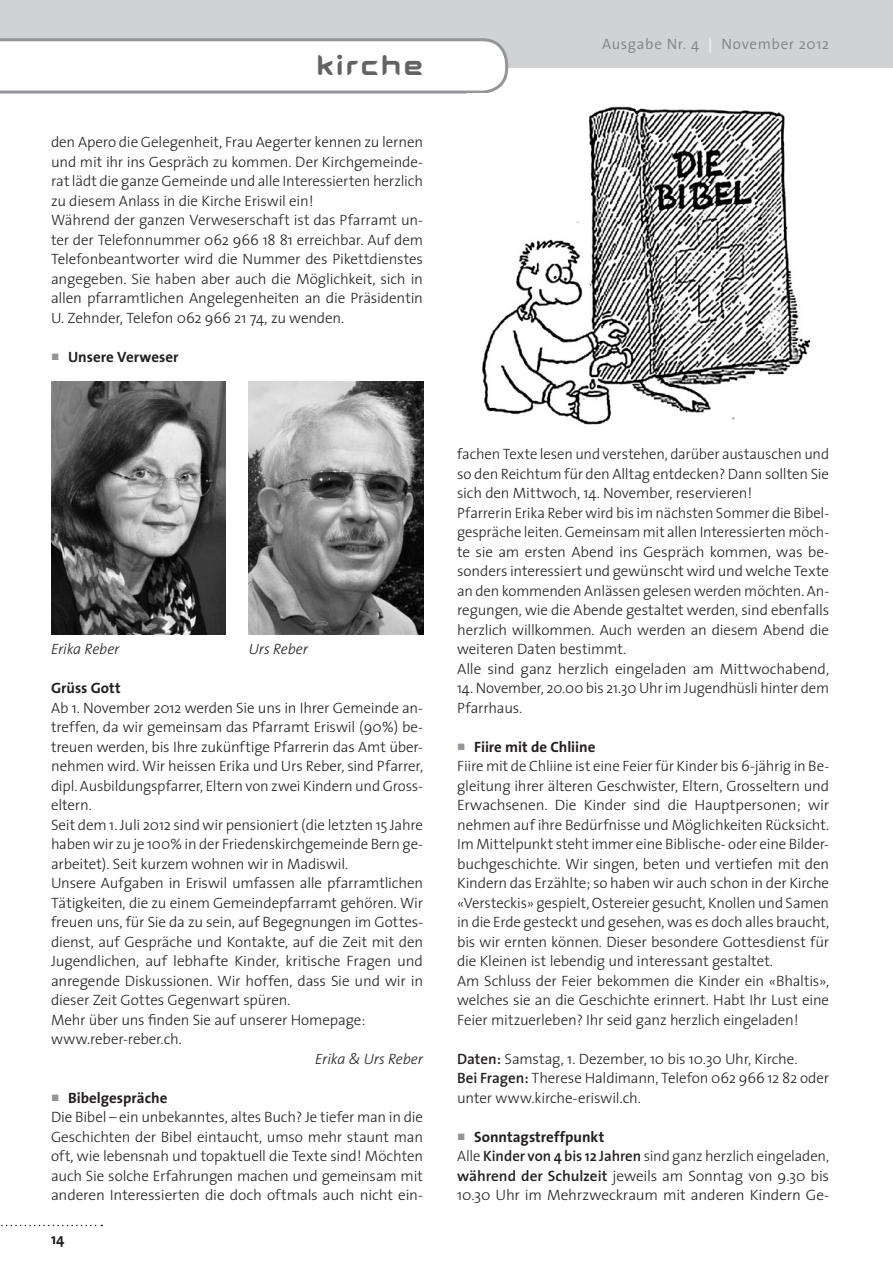
<style>
.page{position:relative;width:893px;height:1263px;background:#fff}
.page>*{position:absolute;margin:0;border:0;box-sizing:border-box;transform-origin:0 0}
.t1{font:30px "Aura";letter-spacing:.08em;color:#636366}
.t2{font:300 15px/19.5px "The Sans";letter-spacing:-.01em;color:#231f20}
.t3{font:700 15px "The Sans";color:#231f20}
.t4{font:italic 300 15px "The Sans";letter-spacing:-.01em;color:#231f20}
.t5{font:300 15px "The Sans";letter-spacing:.04em;color:#808285}
.s1{color:#fff}
.s2{font-weight:600}
.s3{font-weight:700}
</style>
<div class="page">
<div style="left:0;top:0;width:893px;height:68px;background:#d1d2d4"></div>
<svg style="left:0;top:38px;width:508px;height:56px"></svg>
<svg style="left:1px;top:1225px;width:101px;height:1px"></svg>
<img style="left:51px;top:381px;width:174px;height:254px">
<img style="left:249px;top:381px;width:174px;height:254px">
<img style="left:482px;top:106px;width:329px;height:319px">
<h1 class="t1" style="left:316px;top:54px;width:108px">kirche</h1>
<p class="t2" style="left:51px;top:132px;width:374px">den Apero die Gelegenheit, Frau Aegerter kennen zu lernen und mit ihr ins Gespräch zu kommen. Der Kirchgemeinde&shy;rat lädt die ganze Gemeinde und alle Interessierten herzlich zu diesem Anlass in die Kirche Eriswil ein!<br>Während der ganzen Verweserschaft ist das Pfarramt un&shy;ter der Telefonnummer 062 966 18 81 erreichbar. Auf dem Telefonbeantworter wird die Nummer des Pikettdienstes angegeben. Sie haben aber auch die Möglichkeit, sich in allen pfarramtlichen Angelegenheiten an die Präsidentin U. Zehnder, Telefon 062 966 21 74, zu wenden.</p>
<p class="t3" style="left:68px;top:344px;width:112px">Unsere Verweser</p>
<p class="t5" style="left:602px;top:32px;width:229px">Ausgabe Nr. 4 <span class="s1">|</span> November 2012</p>
<p class="t4" style="left:51px;top:637px;width:70px">Erika Reber</p>
<p class="t4" style="left:249px;top:637px;width:61px">Urs Reber</p>
<p class="t3" style="left:51px;top:675px;width:71px">Grüss Gott</p>
<p class="t2" style="left:51px;top:697px;width:374px">Ab 1. November 2012 werden Sie uns in Ihrer Gemeinde an&shy;treffen, da wir gemeinsam das Pfarramt Eriswil (90%) be&shy;treuen werden, bis Ihre zukünftige Pfarrerin das Amt über&shy;nehmen wird. Wir heissen Erika und Urs Reber, sind Pfarrer, dipl. Ausbildungspfarrer, Eltern von zwei Kindern und Gross&shy;eltern.<br>Seit dem 1. Juli 2012 sind wir pensioniert (die letzten 15 -Jahre haben wir zu je 100% in der Friedenskirchgemeinde Bern ge&shy;arbeitet). Seit kurzem wohnen wir in Madiswil.<br>Unsere Aufgaben in Eriswil umfassen alle pfarramtlichen Tätigkeiten, die zu einem Gemeindepfarramt gehören. Wir freuen uns, für Sie da zu sein, auf Begegnungen im Gottes&shy;dienst, auf Gespräche und Kontakte, auf die Zeit mit den Jugendlichen, auf lebhafte Kinder, kritische Fragen und anregende Diskussionen. Wir hoffen, dass Sie und wir in dieser Zeit Gottes Gegenwart spüren.<br>Mehr über uns finden Sie auf unserer Homepage: www.reber-reber.ch.</p>
<p class="t4" style="left:315px;top:1046px;width:109px">Erika &amp; Urs Reber</p>
<p class="t3" style="left:68px;top:1085px;width:101px">Bibelgespräche</p>
<p class="t2" style="left:51px;top:1107px;width:374px;text-align:justify">Die Bibel – ein unbekanntes, altes Buch? Je tiefer man in die Geschichten der Bibel eintaucht, umso mehr staunt man oft, wie lebensnah und topaktuell die Texte sind! Möchten auch Sie solche Erfahrungen machen und gemeinsam mit anderen Interessierten die doch oftmals auch nicht ein-</p>
<p class="t3" style="left:51px;top:1226px;width:15px">14</p>
<p class="t2" style="left:457px;top:444px;width:374px">fachen Texte lesen und verstehen, darüber austauschen und so den Reichtum für den Alltag entdecken? Dann sollten Sie sich den Mittwoch, 14. November, reservieren!<br>Pfarrerin Erika Reber wird bis im nächsten Sommer die Bibel&shy;gespräche leiten. Gemeinsam mit allen Interessierten möch&shy;te sie am ersten Abend ins Gespräch kommen, was be&shy;sonders interessiert und gewünscht wird und welche Texte an den kommenden Anlässen gelesen werden möchten. An&shy;regungen, wie die Abende gestaltet werden, sind ebenfalls herzlich willkommen. Auch werden an diesem Abend die weiteren Daten bestimmt.<br>Alle sind ganz herzlich eingeladen am Mittwochabend,</p>
<p class="t2" style="left:457px;top:678px;width:374px">14. November, 20.00 bis 21.30 Uhr im Jugendhüsli hinter dem<br>Pfarrhaus.</p>
<p class="t3" style="left:474px;top:734px;width:123px">Fiire mit de Chliine</p>
<p class="t2" style="left:457px;top:756px;width:374px">Fiire mit de Chliine ist eine Feier für Kinder bis 6-jährig in Be&shy;gleitung ihrer älteren Geschwister, Eltern, Grosseltern und Erwachsenen. Die Kinder sind die Hauptpersonen; wir nehmen auf ihre Bedürfnisse und Möglichkeiten Rücksicht.<br>Im Mittelpunkt steht immer eine Biblische- oder eine Bilder&shy;buchgeschichte. Wir singen, beten und vertiefen mit den Kindern das Erzählte; so haben wir auch schon in der Kirche «Versteckis» gespielt, Ostereier gesucht, Knollen und Samen in die Erde gesteckt und gesehen, was es doch alles braucht, bis wir ernten können. Dieser besondere Gottesdienst für die Kleinen ist lebendig und interessant gestaltet.<br>Am Schluss der Feier bekommen die Kinder ein «Bhaltis», welches sie an die Geschichte erinnert. Habt Ihr Lust eine Feier mitzuerleben? Ihr seid ganz herzlich eingeladen!</p>
<p class="t2" style="left:457px;top:1048px;width:374px"><span class="s2">Daten:</span> Samstag, 1. Dezember, 10 bis 10.30 Uhr, Kirche.<br><span class="s2">Bei Fragen:</span> Therese Haldimann, Telefon 062 966 12 82 oder unter www.kirche-eriswil.ch.</p>
<p class="t2" style="left:457px;top:1126px;width:374px;text-indent:17px"><span class="s3">Sonntagstreffpunkt<br></span>Alle <span class="s2">Kinder von 4 bis 12 Jahren</span> sind ganz herzlich eingeladen, <span class="s2">während der Schulzeit</span> jeweils am Sonntag von 9.30 bis 10.30 Uhr im Mehrzweckraum mit anderen Kindern Ge-</p>
</div>
